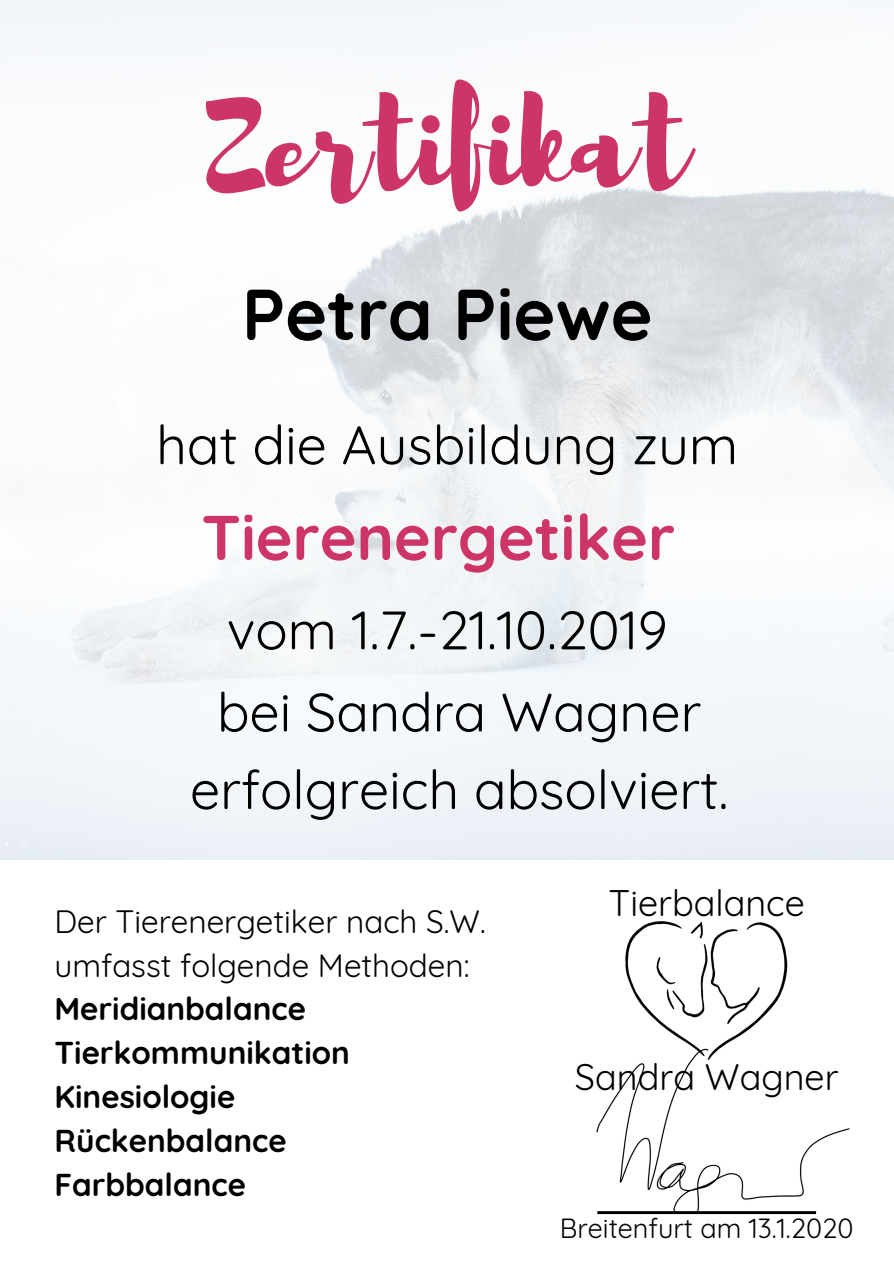
<style>
.page{position:relative;width:894px;height:1264px;background:#fff}
.page>*{position:absolute;margin:0;border:0;box-sizing:border-box;transform-origin:0 0}
.t1{font:120.15px "Brusher";color:#cd3567}
.t2{font:700 72px "Quicksand";color:#000}
.t3{font:700 63px "Quicksand";color:#cd3567}
.t4{font:54px "Quicksand";color:#000}
.t5{font:36px "Quicksand";color:#000}
.t6{font:700 31.5px/44px "Quicksand";color:#000}
.t7{font:31.5px/44px "Quicksand";color:#000}
.t8{font:27px "Quicksand";color:#000}
</style>
<div class="page">
<img style="left:0;top:0;width:893px;height:859px">
<img style="left:596px;top:1079px;width:254px;height:133px">
<img style="left:625px;top:921px;width:163px;height:158px">
<svg style="left:597px;top:1211px;width:218px;height:2px"></svg>
<h1 class="t1" style="left:206px;top:66px;width:484px">Zertifikat</h1>
<h2 class="t2" style="left:242px;top:268px;width:412px">Petra Piewe</h2>
<p class="t4" style="left:156px;top:410px;width:583px">hat die Ausbildung zum</p>
<p class="t3" style="left:201px;top:497px;width:475px">Tierenergetiker</p>
<p class="t4" style="left:227px;top:595px;width:442px">vom 1.7.-21.10.2019</p>
<p class="t4" style="left:217px;top:677px;width:486px">bei Sandra Wagner</p>
<p class="t4" style="left:190px;top:755px;width:539px">erfolgreich absolviert.</p>
<p class="t7" style="left:54px;top:898px;width:432px">Der Tierenergetiker nach S.W. umfasst folgende Methoden:</p>
<p class="t6" style="left:54px;top:986px;width:297px">Meridianbalance<br>Tierkommunikation<br>Kinesiologie<br>Rückenbalance<br>Farbbalance</p>
<p class="t5" style="left:608px;top:879px;width:198px">Tierbalance</p>
<p class="t7" style="left:591px;top:1041px;width:232px">Sandra Wagner</p>
<p class="t5" style="left:574px;top:1054px;width:265px">Sandra Wagner</p>
<p class="t8" style="left:559px;top:1210px;width:295px">Breitenfurt am 13.1.2020</p>
</div>
